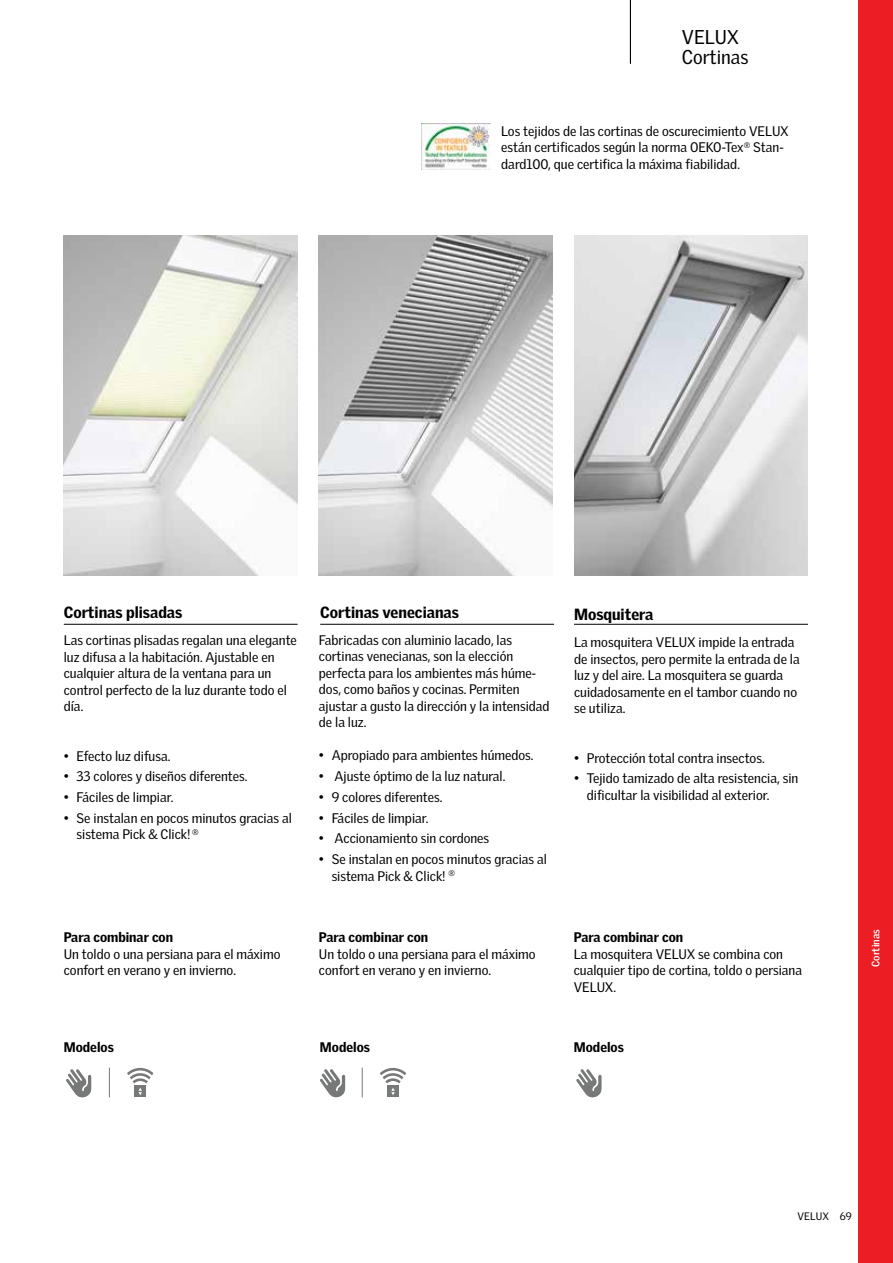
<style>
.page{position:relative;width:893px;height:1263px;background:#fff}
.page>*{position:absolute;margin:0;border:0;box-sizing:border-box;transform-origin:0 0}
.t1{font:19.35px/19.4px "Velux Gothic";color:#000}
.t2{font:900 15.75px "Velux Gothic";color:#000}
.t3{font:13.5px/16.5px "Velux Gothic";color:#000}
.t4{font:900 13.5px "Velux Gothic";color:#000}
.t5{font:700 10.5px "Velux Gothic";color:#fff}
.t6{font:10.5px "Velux Gothic";color:#000}
</style>
<div class="page">
<img style="left:64px;top:235px;width:234px;height:340px">
<svg style="left:320px;top:1069px;width:25px;height:28px"></svg>
<svg style="left:66px;top:1069px;width:25px;height:28px"></svg>
<hr style="left:109px;top:1067px;width:1px;height:30px;background:#777878">
<hr style="left:362px;top:1067px;width:1px;height:30px;background:#777878">
<div style="left:134px;top:1085px;width:12px;height:12px;background:#777878"></div>
<svg style="left:127px;top:1068px;width:26px;height:27px"></svg>
<div style="left:387px;top:1085px;width:12px;height:12px;background:#777878"></div>
<svg style="left:380px;top:1068px;width:26px;height:27px"></svg>
<svg style="left:576px;top:1069px;width:26px;height:28px"></svg>
<hr style="left:64px;top:624px;width:234px;height:1px;background:#000">
<hr style="left:320px;top:624px;width:234px;height:1px;background:#000">
<hr style="left:574px;top:624px;width:234px;height:1px;background:#000">
<img style="left:319px;top:235px;width:234px;height:340px">
<img style="left:574px;top:235px;width:234px;height:340px">
<img style="left:421px;top:123px;width:70px;height:46px">
<div style="left:859px;top:0;width:34px;height:1263px;background:#ed1d24"></div>
<hr style="left:630px;top:0;width:1px;height:64px;background:#000">
<h1 class="t1" style="left:682px;top:27px;width:68px">VELUX<br>Cortinas</h1>
<p class="t3" style="left:501px;top:122px;width:289px">Los tejidos de las cortinas de oscurecimiento VELUX están certificados según la norma OEKO-Tex<sup>®</sup> Stan&shy;dard100, que certifica la máxima fiabilidad.</p>
<p class="t2" style="left:64px;top:602px;width:120px">Cortinas plisadas</p>
<p class="t3" style="left:64px;top:632px;width:235px">Las cortinas plisadas regalan una elegante luz difusa a la habitación. Ajustable en cualquier altura de la ventana para un control perfecto de la luz durante todo el día.</p>
<p class="t3" style="left:64px;top:747px;width:108px">• Efecto luz difusa.</p>
<p class="t3" style="left:64px;top:768px;width:185px">• 33 colores y diseños diferentes.</p>
<p class="t3" style="left:64px;top:789px;width:111px">• Fáciles de limpiar.</p>
<p class="t3" style="left:77px;top:810px;width:217px;text-indent:-13px">• Se instalan en pocos minutos gracias al sistema Pick &amp; Click! <sup>®</sup></p>
<p class="t4" style="left:64px;top:929px;width:111px">Para combinar con</p>
<p class="t3" style="left:64px;top:945px;width:218px">Un toldo o una persiana para el máximo confort en verano y en invierno.</p>
<p class="t2" style="left:320px;top:602px;width:140px">Cortinas venecianas</p>
<p class="t3" style="left:319px;top:632px;width:232px">Fabricadas con aluminio lacado, las cortinas venecianas, son la elección perfecta para los ambientes más húme&shy;dos, como baños y cocinas. Permiten ajustar a gusto la dirección y la intensidad de la luz.</p>
<p class="t3" style="left:319px;top:747px;width:216px">• Apropiado para ambientes húmedos.</p>
<p class="t3" style="left:319px;top:768px;width:188px">• Ajuste óptimo de la luz natural.</p>
<p class="t3" style="left:319px;top:788px;width:125px">• 9 colores diferentes.</p>
<p class="t3" style="left:319px;top:809px;width:111px">• Fáciles de limpiar.</p>
<p class="t3" style="left:319px;top:830px;width:172px">• Accionamiento sin cordones</p>
<p class="t3" style="left:332px;top:851px;width:217px;text-indent:-13px">• Se instalan en pocos minutos gracias al sistema Pick &amp; Click! <sup>®</sup></p>
<p class="t4" style="left:319px;top:929px;width:111px">Para combinar con</p>
<p class="t3" style="left:319px;top:945px;width:218px">Un toldo o una persiana para el máximo confort en verano y en invierno.</p>
<p class="t2" style="left:574px;top:604px;width:81px">Mosquitera</p>
<p class="t3" style="left:574px;top:634px;width:227px">La mosquitera VELUX impide la entrada de insectos, pero permite la entrada de la luz y del aire. La mosquitera se guarda cuidadosamente en el tambor cuando no se utiliza.</p>
<p class="t3" style="left:574px;top:749px;width:192px">• Protección total contra insectos.</p>
<p class="t3" style="left:587px;top:770px;width:213px;text-indent:-13px">• Tejido tamizado de alta resistencia, sin dificultar la visibilidad al exterior.</p>
<p class="t4" style="left:574px;top:929px;width:111px">Para combinar con</p>
<p class="t3" style="left:574px;top:945px;width:230px">La mosquitera VELUX se combina con cualquier tipo de cortina, toldo o persiana<br>VELUX.</p>
<p class="t4" style="left:64px;top:1038px;width:52px">Modelos</p>
<p class="t4" style="left:320px;top:1038px;width:52px">Modelos</p>
<p class="t4" style="left:574px;top:1038px;width:52px">Modelos</p>
<p class="t5" style="left:869px;top:967px;width:39px;rotate:-90deg">Cortinas</p>
<p class="t6" style="left:797px;top:1210px;width:56px">VELUX 69</p>
</div>
